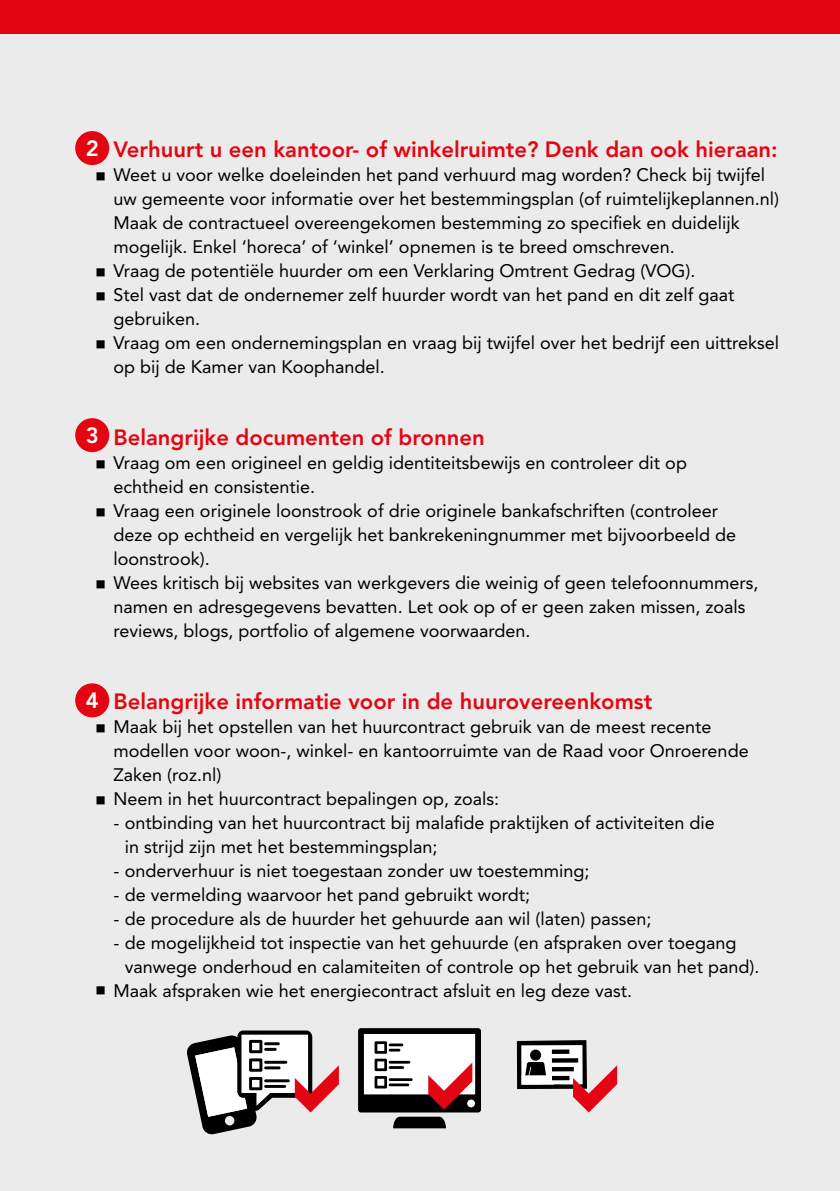
<style>
.page{position:relative;width:840px;height:1191px;background:#fff}
.page>*{position:absolute;margin:0;border:0;box-sizing:border-box;transform-origin:0 0}
.Tussenkop_rood{font:800 22px "Avenir LT Std";color:#e30612}
.Tussenkop_rood-2{font:800 22px "Avenir LT Std";color:#fff}
.Opsomming_plat{font:18px/24px "Avenir LT Std";color:#000}
.Plat{font:18px "Avenir LT Std";color:#000}
.s1{font-family:"ASD Formfont"}
</style>
<div class="page">
<div style="left:0;top:0;width:839px;height:1191px;background:#ebebeb"></div>
<div style="left:75px;top:131px;width:34px;height:34px;background:#e30612;border-radius:50%"></div>
<div style="left:75px;top:418px;width:34px;height:34px;background:#e30612;border-radius:50%"></div>
<div style="left:75px;top:683px;width:34px;height:34px;background:#e30612;border-radius:50%"></div>
<svg style="left:186px;top:1030px;width:153px;height:105px"></svg>
<svg style="left:516px;top:1040px;width:100px;height:72px"></svg>
<svg style="left:358px;top:1028px;width:122px;height:100px"></svg>
<div style="left:0;top:0;width:839px;height:33px;background:#e30612"></div>
<h1 class="Tussenkop_rood" style="left:113px;top:136px;width:665px">Verhuurt u een kantoor- of winkelruimte? Denk dan ook hieraan:</h1>
<p class="Opsomming_plat" style="left:113px;top:163px;width:666px;text-indent:-17px"><span class="s1">•</span> Weet u voor welke doeleinden het pand verhuurd mag worden? Check bij twijfel uw gemeente voor informatie over het bestemmingsplan (of ruimtelijkeplannen.nl)<br>Maak de contractueel overeengekomen bestemming zo specifiek en duidelijk mogelijk. Enkel ‘horeca’ of ‘winkel’ opnemen is te breed omschreven.</p>
<p class="Opsomming_plat" style="left:96px;top:259px;width:600px"><span class="s1">•</span> Vraag de potentiële huurder om een Verklaring Omtrent Gedrag (VOG).</p>
<p class="Opsomming_plat" style="left:113px;top:283px;width:622px;text-indent:-17px"><span class="s1">•</span> Stel vast dat de ondernemer zelf huurder wordt van het pand en dit zelf gaat gebruiken.</p>
<p class="Opsomming_plat" style="left:113px;top:331px;width:666px;text-indent:-17px"><span class="s1">•</span> Vraag om een ondernemingsplan en vraag bij twijfel over het bedrijf een uittreksel op bij de Kamer van Koophandel.</p>
<h1 class="Tussenkop_rood-2" style="left:86px;top:135px;width:15px">2</h1>
<h1 class="Tussenkop_rood-2" style="left:86px;top:422px;width:15px">3</h1>
<h1 class="Tussenkop_rood" style="left:113px;top:424px;width:372px">Belangrijke documenten of bronnen</h1>
<p class="Opsomming_plat" style="left:113px;top:451px;width:574px;text-indent:-17px"><span class="s1">•</span> Vraag om een origineel en geldig identiteitsbewijs en controleer dit op echtheid en consistentie.</p>
<p class="Opsomming_plat" style="left:113px;top:499px;width:623px;text-indent:-17px"><span class="s1">•</span> Vraag een originele loonstrook of drie originele bankafschriften (controleer deze op echtheid en vergelijk het bankrekeningnummer met bijvoorbeeld de loonstrook).</p>
<p class="Opsomming_plat" style="left:113px;top:571px;width:646px;text-indent:-17px"><span class="s1">•</span> Wees kritisch bij websites van werkgevers die weinig of geen telefoonnummers, namen en adresgegevens bevatten. Let ook op of er geen zaken missen, zoals reviews, blogs, portfolio of algemene voorwaarden.</p>
<h1 class="Tussenkop_rood" style="left:113px;top:688px;width:540px">Belangrijke informatie voor in de huurovereenkomst</h1>
<p class="Opsomming_plat" style="left:113px;top:715px;width:636px;text-indent:-17px"><span class="s1">•</span> Maak bij het opstellen van het huurcontract gebruik van de meest recente modellen voor woon-, winkel- en kantoorruimte van de Raad voor Onroerende<br>Zaken (roz.nl)</p>
<p class="Opsomming_plat" style="left:96px;top:787px;width:404px"><span class="s1">•</span> Neem in het huurcontract bepalingen op, zoals:</p>
<p class="Opsomming_plat" style="left:125px;top:811px;width:591px;text-indent:-11px">- ontbinding van het huurcontract bij malafide praktijken of activiteiten die in strijd zijn met het bestemmingsplan;</p>
<p class="Opsomming_plat" style="left:113px;top:859px;width:477px">- onderverhuur is niet toegestaan zonder uw toestemming;</p>
<p class="Opsomming_plat" style="left:113px;top:883px;width:418px">- de vermelding waarvoor het pand gebruikt wordt;</p>
<p class="Opsomming_plat" style="left:113px;top:907px;width:539px">- de procedure als de huurder het gehuurde aan wil (laten) passen;</p>
<p class="Opsomming_plat" style="left:125px;top:931px;width:636px;text-indent:-11px">- de mogelijkheid tot inspectie van het gehuurde (en afspraken over toegang vanwege onderhoud en calamiteiten of controle op het gebruik van het pand).</p>
<p class="Plat" style="left:96px;top:980px;width:537px"><span class="s1">•</span> Maak afspraken wie het energiecontract afsluit en leg deze vast.</p>
<h1 class="Tussenkop_rood-2" style="left:86px;top:687px;width:15px">4</h1>
</div>
